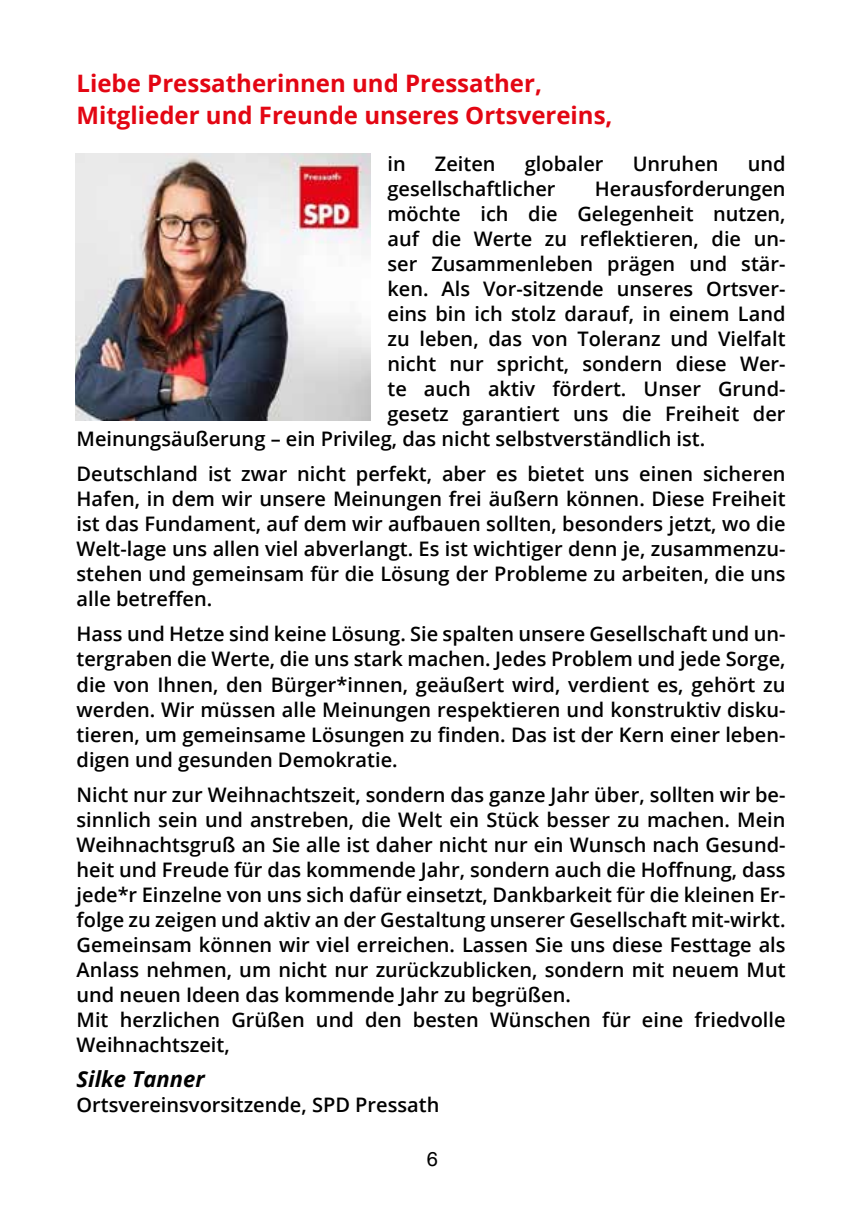
<style>
.page{position:relative;width:865px;height:1214px;background:#fff}
.page>*{position:absolute;margin:0;border:0;box-sizing:border-box;transform-origin:0 0}
.t1{font:700 24px/32px "Open Sans";color:#e30613}
.t2{font:italic 700 22px "Open Sans";color:#000}
.t3{font:600 20px/25px "Open Sans";color:#000;text-align:justify}
.t4{font:20px "Helvetica";color:#000}
</style>
<div class="page">
<img style="left:76px;top:153px;width:294px;height:268px">
<p class="t1" style="left:77px;top:67px;width:537px">Liebe Pressatherinnen und Pressather,<br>Mitglieder und Freunde unseres Ortsvereins,</p>
<p class="t3" style="left:387px;top:151px;width:20px">in</p>
<p class="t3" style="left:435px;top:151px;width:62px">Zeiten</p>
<p class="t3" style="left:525px;top:151px;width:80px">globaler</p>
<p class="t3" style="left:632px;top:151px;width:87px">Unruhen</p>
<p class="t3" style="left:747px;top:151px;width:39px">und</p>
<p class="t3" style="left:387px;top:176px;width:170px">gesellschaftlicher</p>
<p class="t3" style="left:595px;top:176px;width:192px">Herausforderungen</p>
<p class="t3" style="left:387px;top:201px;width:399px">möchte ich die Gelegenheit nutzen,</p>
<p class="t3" style="left:387px;top:226px;width:399px">auf die Werte zu reflektieren, die un-</p>
<p class="t3" style="left:387px;top:251px;width:399px">ser Zusammenleben prägen und stär-</p>
<p class="t3" style="left:387px;top:276px;width:399px">ken. Als Vor-sitzende unseres Ortsver-</p>
<p class="t3" style="left:387px;top:301px;width:399px">eins bin ich stolz darauf, in einem Land</p>
<p class="t3" style="left:387px;top:326px;width:399px">zu leben, das von Toleranz und Vielfalt</p>
<p class="t3" style="left:387px;top:351px;width:399px">nicht nur spricht, sondern diese Wer-</p>
<p class="t3" style="left:387px;top:376px;width:399px">te auch aktiv fördert. Unser Grund-</p>
<p class="t3" style="left:387px;top:401px;width:399px">gesetz garantiert uns die Freiheit der</p>
<p class="t3" style="left:77px;top:426px;width:630px">Meinungsäußerung – ein Privileg, das nicht selbstverständlich ist.</p>
<p class="t3" style="left:77px;top:461px;width:710px">Deutschland ist zwar nicht perfekt, aber es bietet uns einen sicheren Hafen, in dem wir unsere Meinungen frei äußern können. Diese Freiheit ist das Fundament, auf dem wir aufbauen sollten, besonders jetzt, wo die Welt-lage uns allen viel abverlangt. Es ist wichtiger denn je, zusammenzu&shy;stehen und gemeinsam für die Lösung der Probleme zu arbeiten, die uns alle betreffen.</p>
<p class="t3" style="left:77px;top:621px;width:710px">Hass und Hetze sind keine Lösung. Sie spalten unsere Gesellschaft und un&shy;tergraben die Werte, die uns stark machen. Jedes Problem und jede Sorge, die von Ihnen, den Bürger*innen, geäußert wird, verdient es, gehört zu werden. Wir müssen alle Meinungen respektieren und konstruktiv disku&shy;tieren, um gemeinsame Lösungen zu finden. Das ist der Kern einer leben&shy;digen und gesunden Demokratie.</p>
<p class="t3" style="left:77px;top:781px;width:710px;text-align:left">Nicht nur zur Weihnachtszeit, sondern das ganze Jahr über, sollten wir be&shy;sinnlich sein und anstreben, die Welt ein Stück besser zu machen. Mein Weihnachtsgruß an Sie alle ist daher nicht nur ein Wunsch nach Gesund&shy;heit und Freude für das kommende Jahr, sondern auch die Hoffnung, dass jede*r Einzelne von uns sich dafür einsetzt, Dankbarkeit für die kleinen Er&shy;folge zu zeigen und aktiv an der Gestaltung unserer Gesellschaft mit-wirkt.<br>Gemeinsam können wir viel erreichen. Lassen Sie uns diese Festtage als Anlass nehmen, um nicht nur zurückzublicken, sondern mit neuem Mut und neuen Ideen das kommende Jahr zu begrüßen.<br>Mit herzlichen Grüßen und den besten Wünschen für eine friedvolle Weihnachtszeit,</p>
<p class="t2" style="left:77px;top:1063px;width:130px">Silke Tanner</p>
<p class="t3" style="left:77px;top:1091px;width:364px">Ortsvereinsvorsitzende, SPD Pressath</p>
<p class="t4" style="left:427px;top:1147px;width:13px">6</p>
</div>
